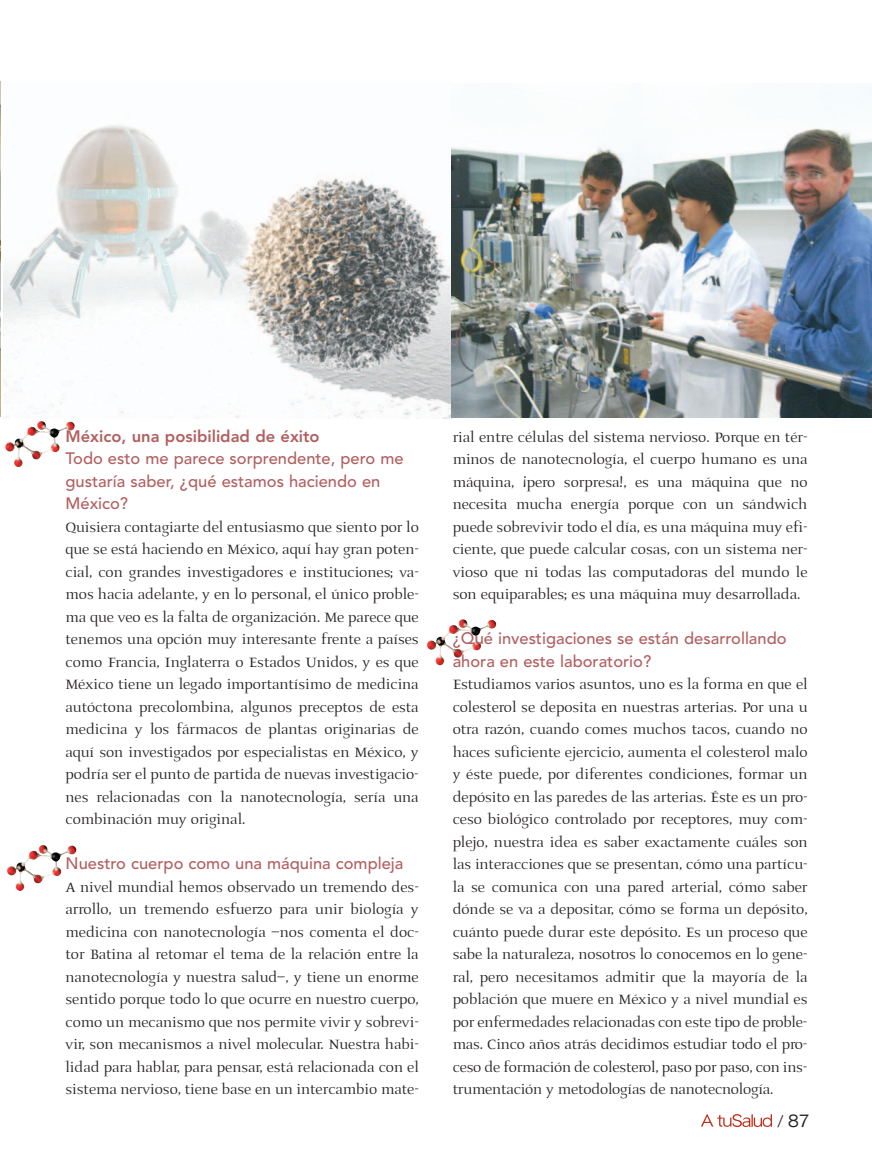
<style>
.page{position:relative;width:872px;height:1169px;background:#fff}
.page>*{position:absolute;margin:0;border:0;box-sizing:border-box;transform-origin:0 0}
.t1{font:18px "Phinster";color:#231f20}
.t2{font:16.5px/22.5px "Oldstyle";color:#231f20;text-align:justify}
.t3{font:500 16.5px/22.5px "Avenir";color:#b25f60}
.t4{font:800 16.5px "Avenir";color:#b25f60}
.s1{font-size:16.5px}
</style>
<div class="page">
<img style="left:7px;top:845px;width:70px;height:46px">
<img style="left:426px;top:619px;width:70px;height:46px">
<img style="left:4px;top:125px;width:449px;height:293px">
<svg style="left:701px;top:1114px;width:71px;height:13px"></svg>
<img style="left:0;top:81px;width:1px;height:336px">
<img style="left:451px;top:88px;width:421px;height:329px">
<img style="left:5px;top:421px;width:70px;height:46px">
<p class="t4" style="left:66px;top:429px;width:256px">México, una posibilidad de éxito</p>
<p class="t3" style="left:66px;top:448px;width:339px">Todo esto me parece sorprendente, pero me gustaría saber, ¿qué estamos haciendo en<br>México?</p>
<p class="t2" style="left:66px;top:516px;width:355px">Quisiera contagiarte del entusiasmo que siento por lo que se está haciendo en México, aquí hay gran poten&shy;cial, con grandes investigadores e instituciones; va&shy;mos hacia adelante, y en lo personal, el único proble&shy;ma que veo es la falta de organización. Me parece que tenemos una opción muy interesante frente a países como Francia, Inglaterra o Estados Unidos, y es que México tiene un legado importantísimo de medicina autóctona precolombina, algunos preceptos de esta medicina y los fármacos de plantas originarias de aquí son investigados por especialistas en México, y podría ser el punto de partida de nuevas investigacio&shy;nes relacionadas con la nanotecnología, sería una combinación muy original.</p>
<p class="t3" style="left:66px;top:853px;width:339px">Nuestro cuerpo como una máquina compleja</p>
<p class="t2" style="left:66px;top:876px;width:355px">A nivel mundial hemos observado un tremendo des&shy;arrollo, un tremendo esfuerzo para unir biología y medicina con nanotecnología –nos comenta el doc&shy;tor Batina al retomar el tema de la relación entre la nanotecnología y nuestra salud–, y tiene un enorme sentido porque todo lo que ocurre en nuestro cuerpo, como un mecanismo que nos permite vivir y sobrevi&shy;vir, son mecanismos a nivel molecular. Nuestra habi&shy;lidad para hablar, para pensar, está relacionada con el sistema nervioso, tiene base en un intercambio mate-</p>
<p class="t2" style="left:452px;top:426px;width:356px">rial entre células del sistema nervioso. Porque en tér&shy;minos de nanotecnología, el cuerpo humano es una máquina, ¡pero sorpresa!, es una máquina que no necesita mucha energía porque con un sándwich puede sobrevivir todo el día, es una máquina muy efi&shy;ciente, que puede calcular cosas, con un sistema ner&shy;vioso que ni todas las computadoras del mundo le son equiparables; es una máquina muy desarrollada.</p>
<p class="t3" style="left:452px;top:628px;width:335px">¿Qué investigaciones se están desarrollando ahora en este laboratorio?</p>
<p class="t2" style="left:452px;top:674px;width:356px">Estudiamos varios asuntos, uno es la forma en que el colesterol se deposita en nuestras arterias. Por una u otra razón, cuando comes muchos tacos, cuando no haces suficiente ejercicio, aumenta el colesterol malo y éste puede, por diferentes condiciones, formar un depósito en las paredes de las arterias. Éste es un pro&shy;ceso biológico controlado por receptores, muy com&shy;plejo, nuestra idea es saber exactamente cuáles son las interacciones que se presentan, cómo una partícu&shy;la se comunica con una pared arterial, cómo saber dónde se va a depositar, cómo se forma un depósito, cuánto puede durar este depósito. Es un proceso que sabe la naturaleza, nosotros lo conocemos en lo gene&shy;ral, pero necesitamos admitir que la mayoría de la población que muere en México y a nivel mundial es por enfermedades relacionadas con este tipo de proble&shy;mas. Cinco años atrás decidimos estudiar todo el pro&shy;ceso de formación de colesterol, paso por paso, con ins&shy;trumentación y metodologías de nanotecnología.</p>
<p class="t1" style="left:778px;top:1110px;width:33px"><span class="s1">/</span> 87</p>
</div>
